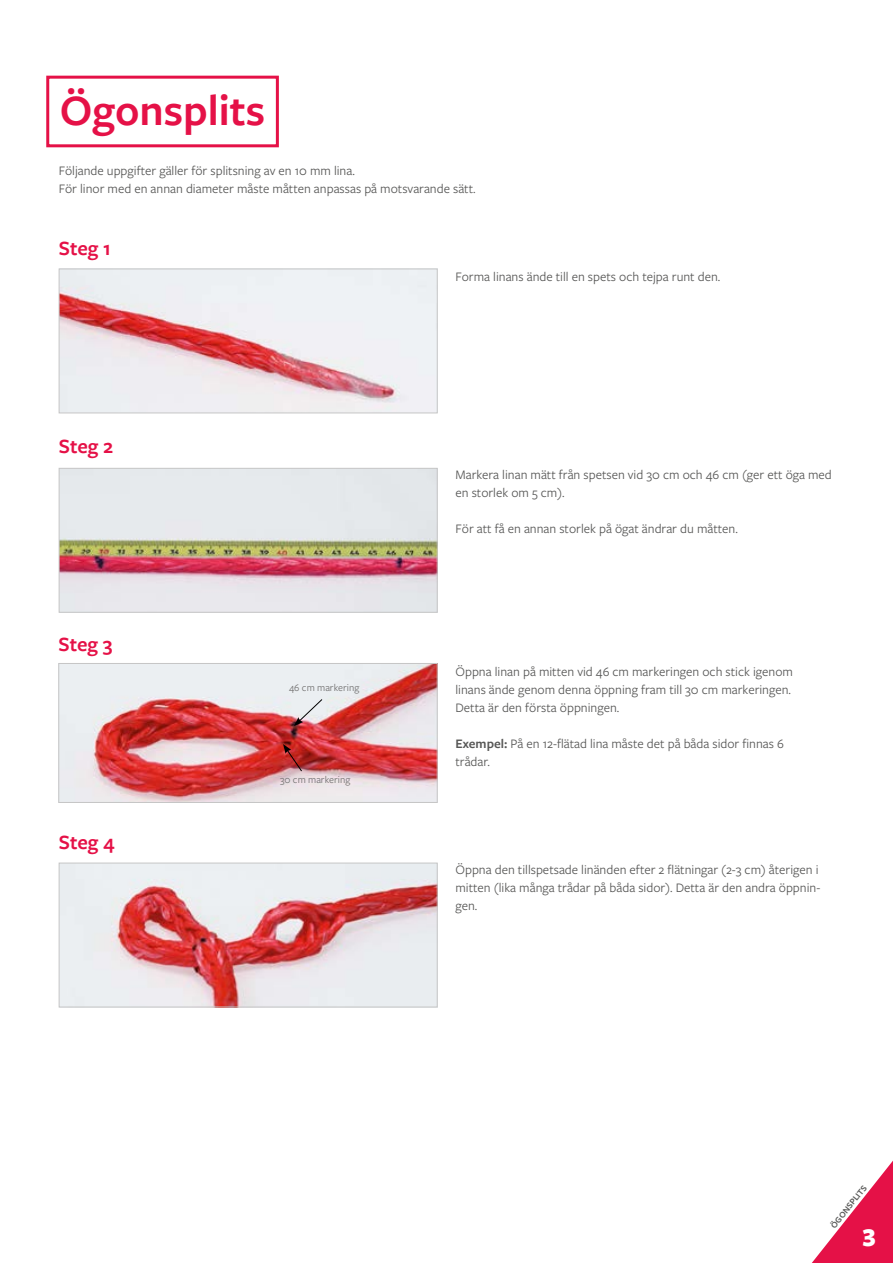
<style>
.page{position:relative;width:893px;height:1263px;background:#fff}
.page>*{position:absolute;margin:0;border:0;box-sizing:border-box;transform-origin:0 0}
.t1{font:600 45px "Freight Sans Pro";color:#e51147}
.t2{font:900 27px "Freight Sans Pro";color:#fff}
.t3{font:600 21px "Freight Sans Pro";color:#e51147}
.t4{font:13.5px/18px "Freight Sans Pro";color:#575756}
.t5{font:10.5px "Freight Sans Pro";color:#706f6f}
.t6{font:600 9px "Freight Sans Pro";color:#575756}
.s1{font-weight:600}
</style>
<div class="page">
<svg style="left:812px;top:1160px;width:81px;height:103px"></svg>
<img style="left:61px;top:271px;width:374px;height:140px">
<div style="left:59px;top:269px;width:378px;height:144px;border:1px solid #c6c6c6"></div>
<img style="left:61px;top:470px;width:374px;height:140px">
<div style="left:59px;top:468px;width:378px;height:144px;border:1px solid #c6c6c6"></div>
<img style="left:60px;top:665px;width:375px;height:136px">
<div style="left:58px;top:663px;width:379px;height:140px;border:1px solid #c6c6c6"></div>
<svg style="left:294px;top:698px;width:29px;height:28px"></svg>
<svg style="left:283px;top:744px;width:20px;height:28px"></svg>
<img style="left:61px;top:865px;width:374px;height:140px">
<div style="left:59px;top:863px;width:378px;height:144px;border:1px solid #c6c6c6"></div>
<div style="left:46px;top:76px;width:233px;height:71px;border:3px solid #e51147"></div>
<h1 class="t1" style="left:60px;top:80px;width:207px">Ögonsplits</h1>
<p class="t4" style="left:59px;top:161px;width:418px">Följande uppgifter gäller för splitsning av en 10 mm lina.<br>För linor med en annan diameter måste måtten anpassas på motsvarande sätt.</p>
<h3 class="t3" style="left:59px;top:233px;width:54px">Steg 1</h3>
<h3 class="t3" style="left:59px;top:431px;width:56px">Steg 2</h3>
<h3 class="t3" style="left:58px;top:629px;width:56px">Steg 3</h3>
<h3 class="t3" style="left:59px;top:827px;width:57px">Steg 4</h3>
<p class="t5" style="left:289px;top:680px;width:72px">46 cm markering</p>
<p class="t5" style="left:280px;top:773px;width:72px">30 cm markering</p>
<p class="t4" style="left:455px;top:267px;width:266px">Forma linans ände till en spets och tejpa runt den.</p>
<p class="t4" style="left:455px;top:464px;width:378px">Markera linan mätt från spetsen vid 30 cm och 46 cm (ger ett öga med en storlek om 5 cm).</p>
<p class="t4" style="left:455px;top:518px;width:284px">För att få en annan storlek på ögat ändrar du måtten.</p>
<p class="t4" style="left:455px;top:662px;width:339px">Öppna linan på mitten vid 46 cm markeringen och stick igenom linans ände genom denna öppning fram till 30 cm markeringen.<br>Detta är den första öppningen.</p>
<p class="t4" style="left:455px;top:734px;width:330px"><span class="s1">Exempel:</span> På en 12-flätad lina måste det på båda sidor finnas 6 trådar.</p>
<p class="t4" style="left:455px;top:860px;width:366px">Öppna den tillspetsade linänden efter 2 flätningar (2-3 cm) återigen i mitten (lika många trådar på båda sidor). Detta är den andra öppnin&shy;gen.</p>
<p class="t6" style="left:828px;top:1223px;width:54px;rotate:-51deg">ÖGONSPLITS</p>
<h2 class="t2" style="left:862px;top:1218px;width:15px">3</h2>
</div>
